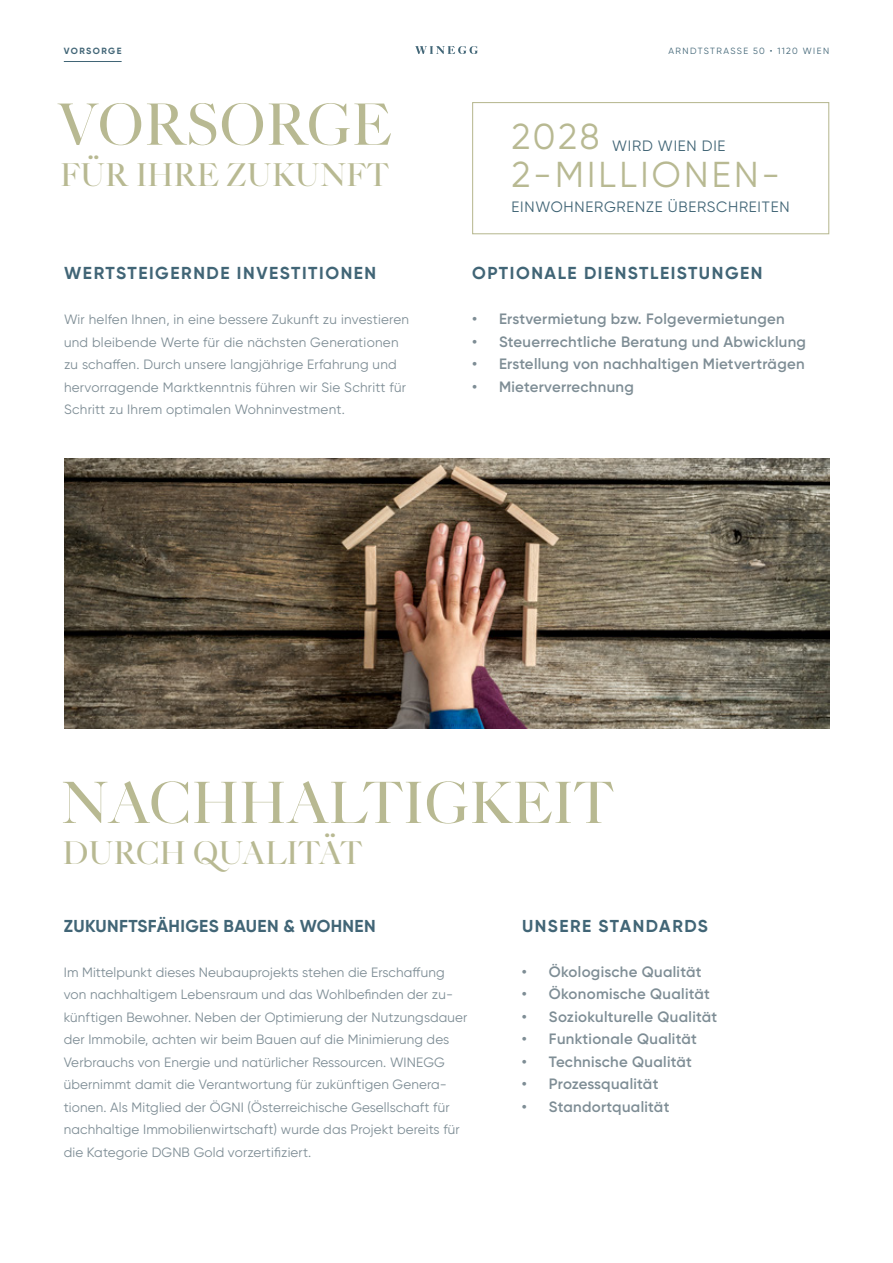
<style>
.page{position:relative;width:893px;height:1263px;background:#fff}
.page>*{position:absolute;margin:0;border:0;box-sizing:border-box;transform-origin:0 0}
.t1{font:57.15px "Quase Display";color:#b8b992}
.t2{font:36px/38.2px "Gilroy";letter-spacing:.09em;color:#b8b992}
.t3{font:31.5px "Quase Display";color:#b8b992}
.t4{font:700 17.4px "Gilroy";letter-spacing:.09em;color:#416576}
.t5{font:700 17.25px "Gilroy";letter-spacing:.02em;color:#416576}
.t6{font:700 17.25px "Gilroy";letter-spacing:.09em;color:#416576}
.t7{font:600 15px "Gilroy";letter-spacing:.02em;color:#7e8d95}
.t8{font:15px "Gilroy";letter-spacing:.05em;color:#416576}
.t9{font:13.5px/22.5px "Gilroy";letter-spacing:.01em;color:#7e8d95}
.t10{font:9px "Gilroy";letter-spacing:.155em;color:#416576}
.t11{font:700 9px "Gilroy";letter-spacing:.155em;color:#416576}
</style>
<div class="page">
<img style="left:64px;top:458px;width:765px;height:270px">
<div style="left:472px;top:102px;width:357px;height:132px;border:1px solid #b8b992"></div>
<hr style="left:64px;top:61px;width:58px;height:1px;background:#416576">
<svg style="left:415px;top:46px;width:63px;height:8px"></svg>
<p class="t11" style="left:64px;top:45px;width:59px">VORSORGE</p>
<h1 class="t1" style="left:57px;top:88px;width:337px">VORSORGE</h1>
<h3 class="t3" style="left:61px;top:154px;width:330px">FÜR IHRE ZUKUNFT</h3>
<p class="t4" style="left:64px;top:262px;width:314px">WERTSTEIGERNDE INVESTITIONEN</p>
<p class="t9" style="left:64px;top:308px;width:347px">Wir helfen Ihnen, in eine bessere Zukunft zu investieren und bleibende Werte für die nächsten Generationen zu schaffen. Durch unsere langjährige Erfahrung und hervorragende Marktkenntnis führen wir Sie Schritt für Schritt zu Ihrem optimalen Wohninvestment.</p>
<p class="t10" style="left:668px;top:45px;width:162px">ARNDTSTRASSE 50 • 1120 WIEN</p>
<h2 class="t2" style="left:511px;top:117px;width:270px">2028<br>2-MILLIONEN-</h2>
<p class="t8" style="left:512px;top:197px;width:280px">EINWOHNERGRENZE ÜBERSCHREITEN</p>
<p class="t8" style="left:612px;top:136px;width:115px">WIRD WIEN DIE</p>
<p class="t4" style="left:472px;top:262px;width:292px">OPTIONALE DIENSTLEISTUNGEN</p>
<p class="t7" style="left:472px;top:309px;width:314px">• Erstvermietung bzw. Folgevermietungen</p>
<p class="t7" style="left:472px;top:332px;width:336px">• Steuerrechtliche Beratung und Abwicklung</p>
<p class="t7" style="left:472px;top:354px;width:334px">• Erstellung von nachhaltigen Mietverträgen</p>
<p class="t7" style="left:472px;top:377px;width:163px">• Mieterverrechnung</p>
<h1 class="t1" style="left:61px;top:766px;width:554px">NACHHALTIGKEIT</h1>
<h3 class="t3" style="left:63px;top:833px;width:301px">DURCH QUALITÄT</h3>
<p class="t5" style="left:64px;top:915px;width:313px">ZUKUNFTSFÄHIGES BAUEN &amp; WOHNEN</p>
<p class="t9" style="left:64px;top:960px;width:405px">Im Mittelpunkt dieses Neubauprojekts stehen die Erschaffung von nachhaltigem Lebensraum und das Wohlbefinden der zu&shy;künftigen Bewohner. Neben der Optimierung der Nutzungsdauer der Immobile, achten wir beim Bauen auf die Minimierung des Verbrauchs von Energie und natürlicher Ressourcen. WINEGG übernimmt damit die Verantwortung für zukünftigen Genera&shy;tionen. Als Mitglied der ÖGNI (Österreichische Gesellschaft für nachhaltige Immobilienwirtschaft) wurde das Projekt bereits für die Kategorie DGNB Gold vorzertifiziert.</p>
<p class="t6" style="left:522px;top:915px;width:187px">UNSERE STANDARDS</p>
<p class="t7" style="left:522px;top:962px;width:181px">• Ökologische Qualität</p>
<p class="t7" style="left:522px;top:984px;width:189px">• Ökonomische Qualität</p>
<p class="t7" style="left:522px;top:1007px;width:197px">• Soziokulturelle Qualität</p>
<p class="t7" style="left:522px;top:1029px;width:176px">• Funktionale Qualität</p>
<p class="t7" style="left:522px;top:1052px;width:171px">• Technische Qualität</p>
<p class="t7" style="left:522px;top:1074px;width:138px">• Prozessqualität</p>
<p class="t7" style="left:522px;top:1097px;width:149px">• Standortqualität</p>
</div>
